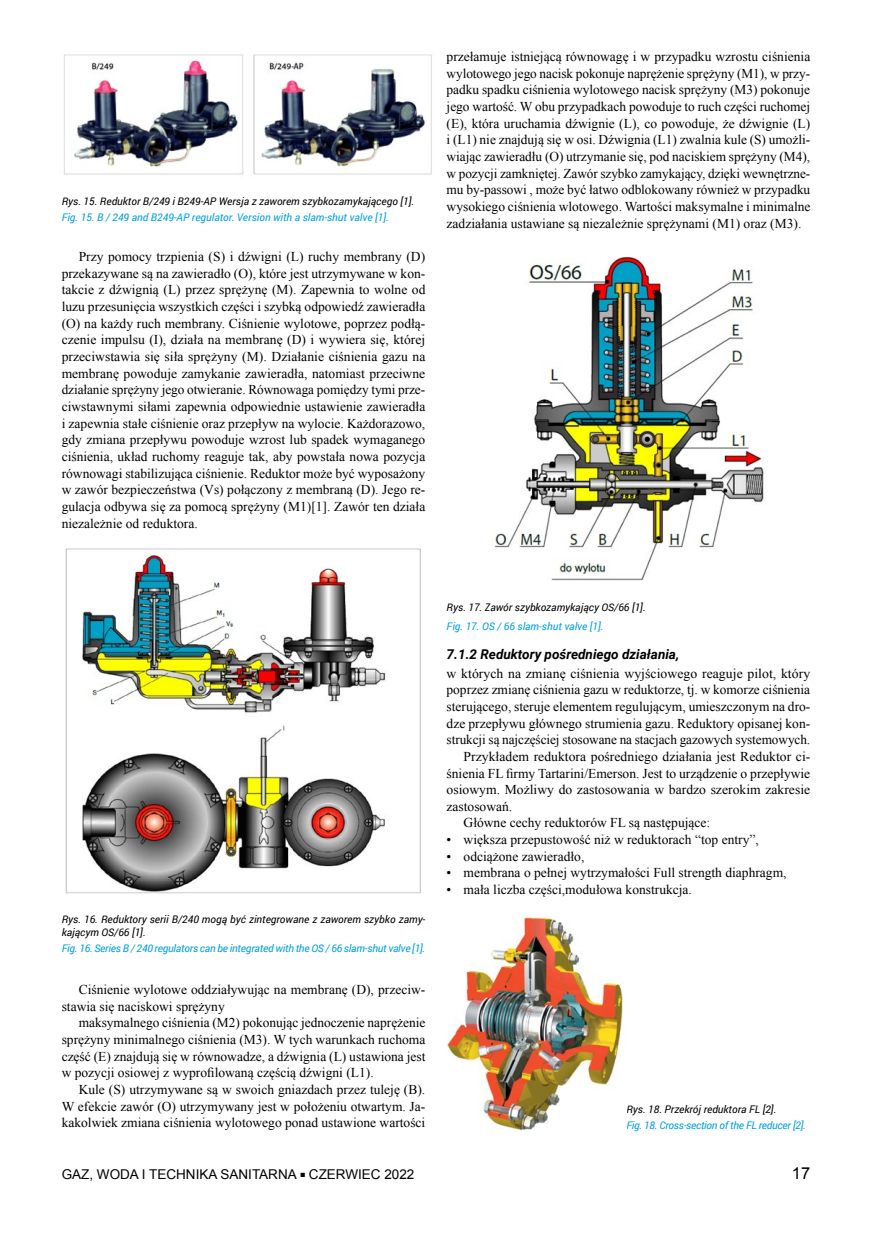
<style>
.page{position:relative;width:872px;height:1234px;background:#fff}
.page>*{position:absolute;margin:0;border:0;box-sizing:border-box;transform-origin:0 0}
.t1{font:16.5px "Arial";color:#000}
.t2{font:13.5px/16.6px "Times New Roman";color:#000;text-align:justify}
.t3{font:13.5px "Arial";color:#000}
.t4{font:italic 700 13.5px "Roboto";color:#000}
.t5{font:italic 10.5px/13.5px "Roboto";color:#000}
.t6{font:italic 10.5px "Roboto";letter-spacing:-.02em;color:#009fe3}
.t7{font:italic 10.5px "Roboto";color:#009fe3}
.s1{font-size:9px}
</style>
<div class="page">
<img style="left:63px;top:54px;width:369px;height:121px">
<img style="left:65px;top:548px;width:356px;height:346px">
<img style="left:494px;top:256px;width:270px;height:325px">
<img style="left:446px;top:916px;width:177px;height:215px">
<p class="t5" style="left:62px;top:194px;width:354px">Rys. 15. Reduktor B/249 i B249-AP Wersja z zaworem szybkozamykającego [1].</p>
<p class="t7" style="left:62px;top:210px;width:328px">Fig. 15. B / 249 and B249-AP regulator. Version with a slam-shut valve [1].</p>
<p class="t2" style="left:62px;top:248px;width:365px;text-indent:17px">Przy pomocy trzpienia (S) i dźwigni (L) ruchy membrany (D) przekazywane są na zawieradło (O), które jest utrzymywane w kon&shy;takcie z dźwignią (L) przez sprężynę (M). Zapewnia to wolne od luzu przesunięcia wszystkich części i szybką odpowiedź zawieradła (O) na każdy ruch membrany. Ciśnienie wylotowe, poprzez podłą&shy;czenie impulsu (I), działa na membranę (D) i wywiera się, której przeciwstawia się siła sprężyny (M). Działanie ciśnienia gazu na membranę powoduje zamykanie zawieradła, natomiast przeciwne działanie sprężyny jego otwieranie. Równowaga pomiędzy tymi prze&shy;ciwstawnymi siłami zapewnia odpowiednie ustawienie zawieradła i zapewnia stałe ciśnienie oraz przepływ na wylocie. Każdorazowo, gdy zmiana przepływu powoduje wzrost lub spadek wymaganego ciśnienia, układ ruchomy reaguje tak, aby powstała nowa pozycja równowagi stabilizująca ciśnienie. Reduktor może być wyposażony w zawór bezpieczeństwa (Vs) połączony z membraną (D). Jego re&shy;gulacja odbywa się za pomocą sprężyny (M1)[1]. Zawór ten działa niezależnie od reduktora.</p>
<p class="t2" style="left:446px;top:48px;width:365px">przełamuje istniejącą równowagę i w przypadku wzrostu ciśnienia wylotowego jego nacisk pokonuje naprężenie sprężyny (M1), w przy&shy;padku spadku ciśnienia wylotowego nacisk sprężyny (M3) pokonuje jego wartość. W obu przypadkach powoduje to ruch części ruchomej (E), która uruchamia dźwignie (L), co powoduje, że dźwignie (L) i (L1) nie znajdują się w osi. Dźwignia (L1) zwalnia kule (S) umożli&shy;wiając zawieradłu (O) utrzymanie się, pod naciskiem sprężyny (M4), w pozycji zamkniętej. Zawór szybko zamykający, dzięki wewnętrzne&shy;mu by-passowi , może być łatwo odblokowany również w przypadku wysokiego ciśnienia wlotowego. Wartości maksymalne i minimalne zadziałania ustawiane są niezależnie sprężynami (M1) oraz (M3).</p>
<p class="t5" style="left:62px;top:911px;width:365px">Rys. 16. Reduktory serii B/240 mogą być zintegrowane z zaworem szybko zamy&shy;kającym OS/66 [1].</p>
<p class="t6" style="left:62px;top:940px;width:365px">Fig. 16. Series B / 240 regulators can be integrated with the OS / 66 slam-shut valve [1].</p>
<p class="t2" style="left:62px;top:980px;width:365px;text-indent:17px">Ciśnienie wylotowe oddziaływując na membranę (D), przeciw&shy;stawia się naciskowi sprężyny</p>
<p class="t2" style="left:62px;top:1014px;width:365px;text-indent:17px">maksymalnego ciśnienia (M2) pokonując jednoczenie naprężenie sprężyny minimalnego ciśnienia (M3). W tych warunkach ruchoma część (E) znajdują się w równowadze, a dźwignia (L) ustawiona jest w pozycji osiowej z wyprofilowaną częścią dźwigni (L1).</p>
<p class="t2" style="left:62px;top:1080px;width:365px;text-indent:17px">Kule (S) utrzymywane są w swoich gniazdach przez tuleję (B).<br>W efekcie zawór (O) utrzymywany jest w położeniu otwartym. Ja&shy;kakolwiek zmiana ciśnienia wylotowego ponad ustawione wartości</p>
<p class="t5" style="left:446px;top:600px;width:201px">Rys. 17. Zawór szybkozamykający OS/66 [1].</p>
<p class="t7" style="left:446px;top:618px;width:158px">Fig. 17. OS / 66 slam-shut valve [1].</p>
<p class="t4" style="left:446px;top:644px;width:234px">7.1.2 Reduktory pośredniego działania,</p>
<p class="t2" style="left:446px;top:664px;width:365px">w których na zmianę ciśnienia wyjściowego reaguje pilot, który</p>
<p class="t2" style="left:446px;top:681px;width:365px">poprzez zmianę ciśnienia gazu w reduktorze, tj. w komorze ciśnienia</p>
<p class="t2" style="left:446px;top:697px;width:365px">sterującego, steruje elementem regulującym, umieszczonym na dro-</p>
<p class="t2" style="left:446px;top:714px;width:365px">dze przepływu głównego strumienia gazu. Reduktory opisanej kon-</p>
<p class="t2" style="left:446px;top:731px;width:365px">strukcji są najczęściej stosowane na stacjach gazowych systemowych.</p>
<p class="t2" style="left:463px;top:747px;width:348px">Przykładem reduktora pośredniego działania jest Reduktor ci-</p>
<p class="t2" style="left:446px;top:764px;width:365px">śnienia FL firmy Tartarini/Emerson. Jest to urządzenie o przepływie</p>
<p class="t2" style="left:446px;top:781px;width:365px">osiowym. Możliwy do zastosowania w bardzo szerokim zakresie</p>
<p class="t2" style="left:446px;top:797px;width:67px">zastosowań.</p>
<p class="t2" style="left:463px;top:814px;width:248px">Główne cechy reduktorów FL są następujące:</p>
<p class="t2" style="left:446px;top:830px;width:314px">• większa przepustowość niż w reduktorach “top entry”,</p>
<p class="t2" style="left:446px;top:847px;width:139px">• odciążone zawieradło,</p>
<p class="t2" style="left:446px;top:864px;width:341px">• membrana o pełnej wytrzymałości Full strength diaphragm,</p>
<p class="t2" style="left:446px;top:880px;width:247px">• mała liczba części,modułowa konstrukcja.</p>
<p class="t5" style="left:626px;top:1102px;width:151px">Rys. 18. Przekrój reduktora FL [2].</p>
<p class="t6" style="left:626px;top:1117px;width:181px">Fig. 18. Cross-section of the FL reducer [2].</p>
<p class="t3" style="left:62px;top:1164px;width:354px">GAZ, WODA I TECHNIKA SANITARNA <span class="s1">■</span> CZERWIEC 2022</p>
<p class="t1" style="left:792px;top:1161px;width:20px">17</p>
</div>
